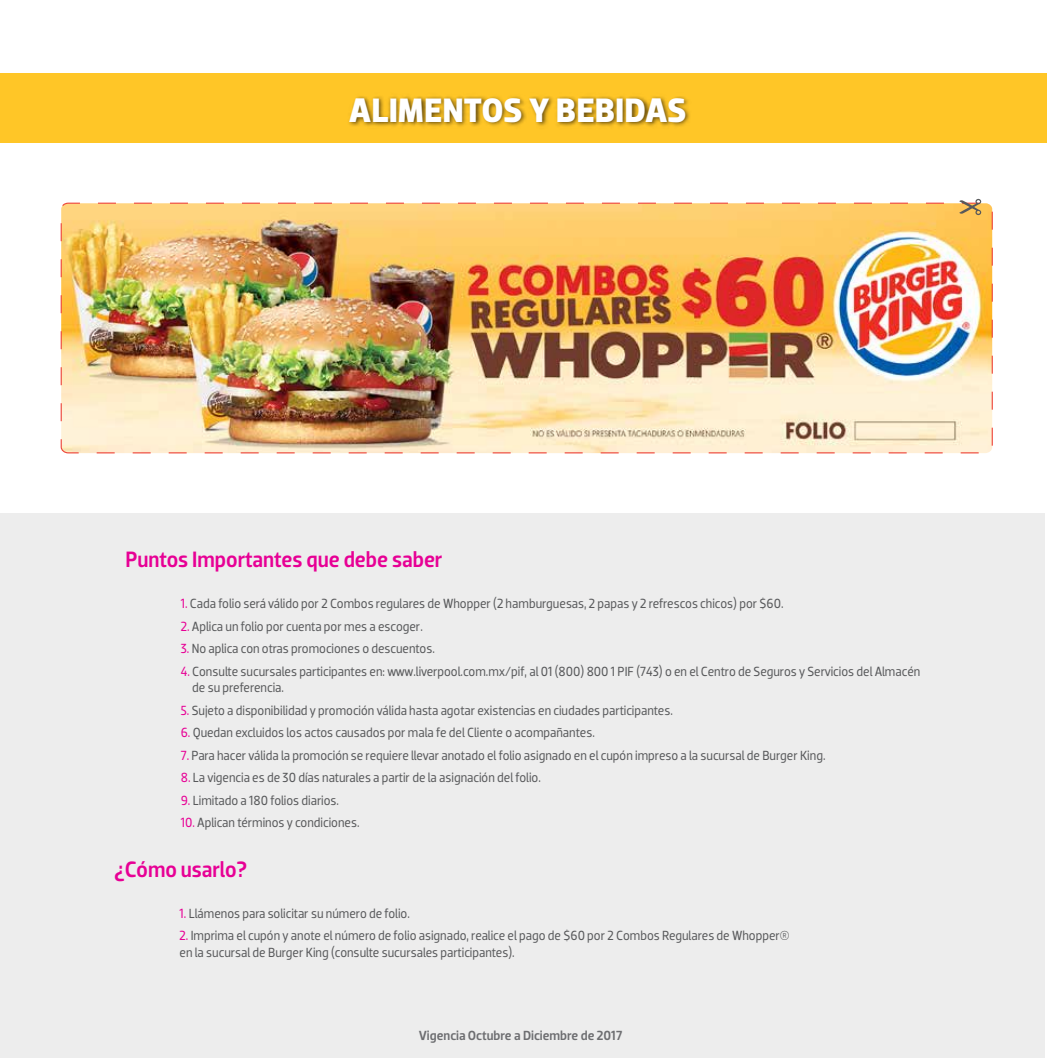
<style>
.page{position:relative;width:1047px;height:1062px;background:#fff}
.page>*{position:absolute;margin:0;border:0;box-sizing:border-box;transform-origin:0 0}
.t1{font:700 34.5px "Dobra";color:#fff}
.t2{font:500 22.65px "Dobra";color:#e70095;scale:.94 1}
.t3{font:13.5px/16.2px "Dobra";color:#58595b;scale:.94 1}
.t4{font:500 13.5px "Dobra";color:#6d6e71}
.s1{color:#e70095}
</style>
<div class="page">
<div style="left:0;top:73px;width:1047px;height:70px;background:#ffc627"></div>
<div style="left:0;top:514px;width:1044px;height:544px;background:#ededed"></div>
<img style="left:349px;top:96px;width:341px;height:30px">
<img style="left:60px;top:202px;width:933px;height:252px">
<svg style="left:959px;top:199px;width:22px;height:16px"></svg>
<h1 class="t1" style="left:349px;top:90px;width:339px">ALIMENTOS Y BEBIDAS</h1>
<h2 class="t2" style="left:125px;top:546px;width:339px">Puntos Importantes que debe saber</h2>
<p class="t3" style="left:181px;top:596px;width:643px"><span class="s1">1.</span> Cada folio será válido por 2 Combos regulares de Whopper (2 hamburguesas, 2 papas y 2 refrescos chicos) por $60.</p>
<p class="t3" style="left:181px;top:618px;width:259px"><span class="s1">2.</span> Aplica un folio por cuenta por mes a escoger.</p>
<p class="t3" style="left:181px;top:641px;width:272px"><span class="s1">3.</span> No aplica con otras promociones o descuentos.</p>
<p class="t3" style="left:192px;top:663px;width:776px;text-indent:-11px"><span class="s1">4.</span> Consulte sucursales participantes en: www.liverpool.com.mx/pif, al 01 (800) 800 1 PIF (743) o en el Centro de Seguros y Servicios del Almacén de su preferencia.</p>
<p class="t3" style="left:181px;top:702px;width:525px"><span class="s1">5.</span> Sujeto a disponibilidad y promoción válida hasta agotar existencias en ciudades participantes.</p>
<p class="t3" style="left:181px;top:725px;width:442px"><span class="s1">6.</span> Quedan excluidos los actos causados por mala fe del Cliente o acompañantes.</p>
<p class="t3" style="left:181px;top:747px;width:687px"><span class="s1">7.</span> Para hacer válida la promoción se requiere llevar anotado el folio asignado en el cupón impreso a la sucursal de Burger King.</p>
<p class="t3" style="left:181px;top:770px;width:385px"><span class="s1">8.</span> La vigencia es de 30 días naturales a partir de la asignación del folio.</p>
<p class="t3" style="left:181px;top:792px;width:170px"><span class="s1">9.</span> Limitado a 180 folios diarios.</p>
<p class="t3" style="left:181px;top:815px;width:192px"><span class="s1">10.</span> Aplican términos y condiciones.</p>
<h2 class="t2" style="left:114px;top:856px;width:143px">¿Cómo usarlo?</h2>
<p class="t3" style="left:180px;top:905px;width:247px"><span class="s1">1.</span> Llámenos para solicitar su número de folio.</p>
<p class="t3" style="left:180px;top:928px;width:651px"><span class="s1">2.</span> Imprima el cupón y anote el número de folio asignado, realice el pago de $60 por 2 Combos Regulares de Whopper® en la sucursal de Burger King (consulte sucursales participantes).</p>
<p class="t4" style="left:419px;top:1028px;width:205px">Vigencia Octubre a Diciembre de 2017</p>
</div>
